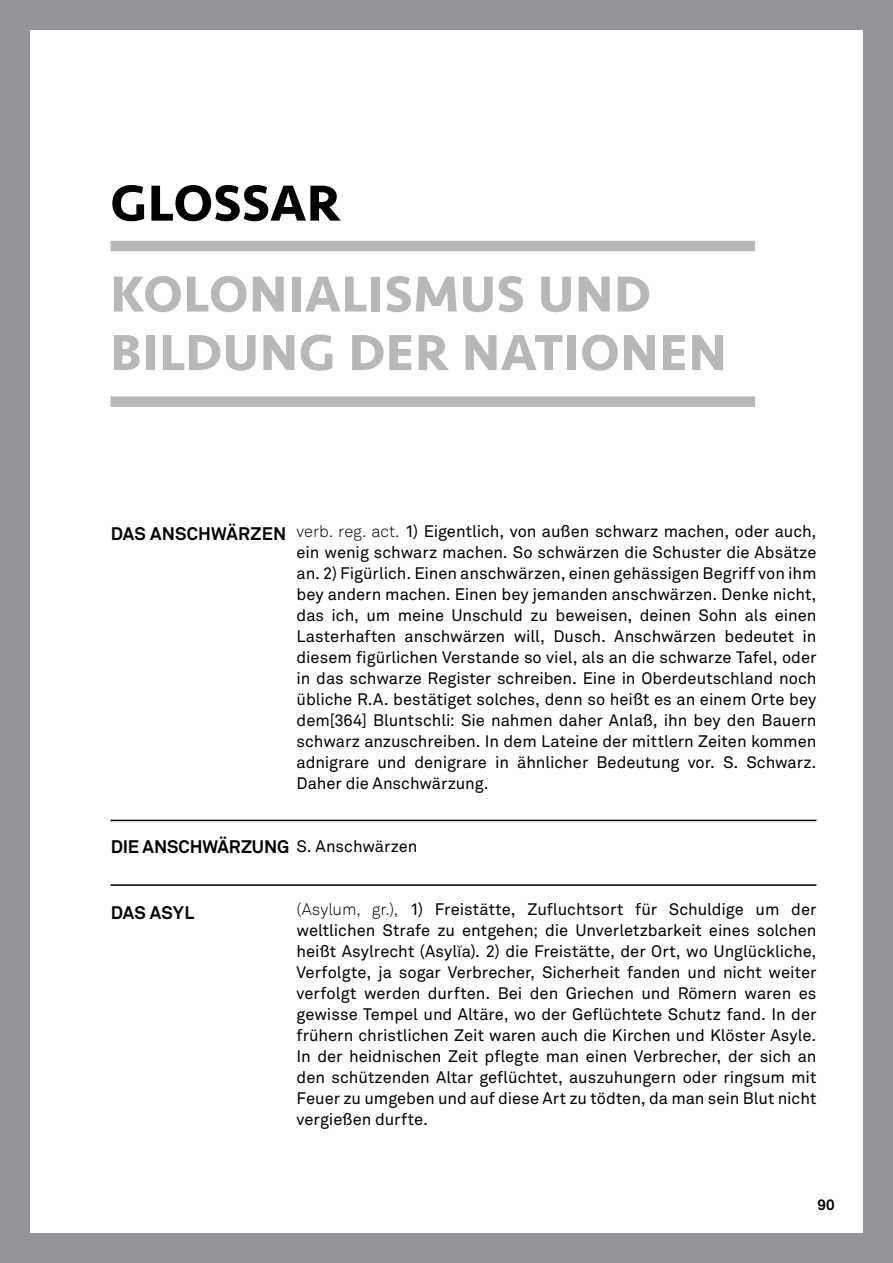
<style>
.page{position:relative;width:893px;height:1263px;background:#fff}
.page>*{position:absolute;margin:0;border:0;box-sizing:border-box;transform-origin:0 0}
.t1{font:700 52.5px/58.5px "Seravek";letter-spacing:.02em;color:#b6b8ba}
.t2{font:700 52.5px "Seravek";letter-spacing:.01em;color:#000}
.t3{font:700 18px "Akkurat Std";color:#000}
.t4{font:16.5px/21px "Akkurat Std";color:#000;text-align:justify}
.t5{font:300 16.5px "Akkurat Std";color:#000}
.t6{font:700 15px "Akkurat Std";color:#000}
.s1{font-weight:300}
.s2{font-weight:400;font-size:16.5px}
</style>
<div class="page">
<div style="left:111px;top:241px;width:644px;height:10px;background:#b6b8ba"></div>
<div style="left:111px;top:396px;width:644px;height:11px;background:#b6b8ba"></div>
<hr style="left:111px;top:884px;width:705px;height:2px;background:#000">
<hr style="left:111px;top:820px;width:705px;height:1px;background:#000">
<div style="left:0;top:0;width:30px;height:1263px;background:#939598"></div>
<div style="left:863px;top:0;width:30px;height:1263px;background:#939598"></div>
<div style="left:0;top:0;width:893px;height:30px;background:#939598"></div>
<div style="left:0;top:1233px;width:893px;height:30px;background:#939598"></div>
<p class="t2" style="left:111px;top:161px;width:231px">GLOSSAR</p>
<p class="t1" style="left:111px;top:264px;width:617px">KOLONIALISMUS UND<br>BILDUNG DER NATIONEN</p>
<p class="t3" style="left:111px;top:522px;width:177px">DAS ANSCHWÄRZEN</p>
<p class="t4" style="left:297px;top:521px;width:521px"><span class="s1">verb. reg. act.</span> 1) Eigentlich, von außen schwarz machen, oder auch, ein wenig schwarz machen. So schwärzen die Schuster die Absätze an. 2) Figürlich. Einen anschwärzen, einen gehässigen Begriff von ihm bey andern machen. Einen bey jemanden anschwärzen. Denke nicht, das ich, um meine Unschuld zu beweisen, deinen Sohn als einen Lasterhaften anschwärzen will, Dusch. Anschwärzen bedeutet in diesem figürlichen Verstande so viel, als an die schwarze Tafel, oder in das schwarze Register schreiben. Eine in Oberdeutschland noch übliche R.A. bestätiget solches, denn so heißt es an einem Orte bey dem[364] Bluntschli: Sie nahmen daher Anlaß, ihn bey den Bauern schwarz anzuschreiben. In dem Lateine der mittlern Zeiten kommen adnigrare und denigrare in ähnlicher Bedeutung vor. S. Schwarz.<br>Daher die Anschwärzung.</p>
<p class="t3" style="left:111px;top:835px;width:308px">DIE ANSCHWÄRZUNG <span class="s2">S. Anschwärzen</span></p>
<p class="t3" style="left:111px;top:901px;width:85px">DAS ASYL</p>
<p class="t4" style="left:297px;top:899px;width:521px"><span class="s1">(Asylum, gr.),</span> 1) Freistätte, Zufluchtsort für Schuldige um der weltlichen Strafe zu entgehen; die Unverletzbarkeit eines solchen heißt Asylrecht (Asylıa). 2) die Freistätte, der Ort, wo Unglückliche, Verfolgte, ja sogar Verbrecher, Sicherheit fanden und nicht weiter verfolgt werden durften. Bei den Griechen und Römern waren es gewisse Tempel und Altäre, wo der Geflüchtete Schutz fand. In der frühern christlichen Zeit waren auch die Kirchen und Klöster Asyle.<br>In der heidnischen Zeit pflegte man einen Verbrecher, der sich an den schützenden Altar geflüchtet, auszuhungern oder ringsum mit Feuer zu umgeben und auf diese Art zu tödten, da man sein Blut nicht vergießen durfte.</p>
<p class="t5" style="left:457px;top:941px;width:7px">˘</p>
<p class="t6" style="left:817px;top:1195px;width:19px">90</p>
</div>
